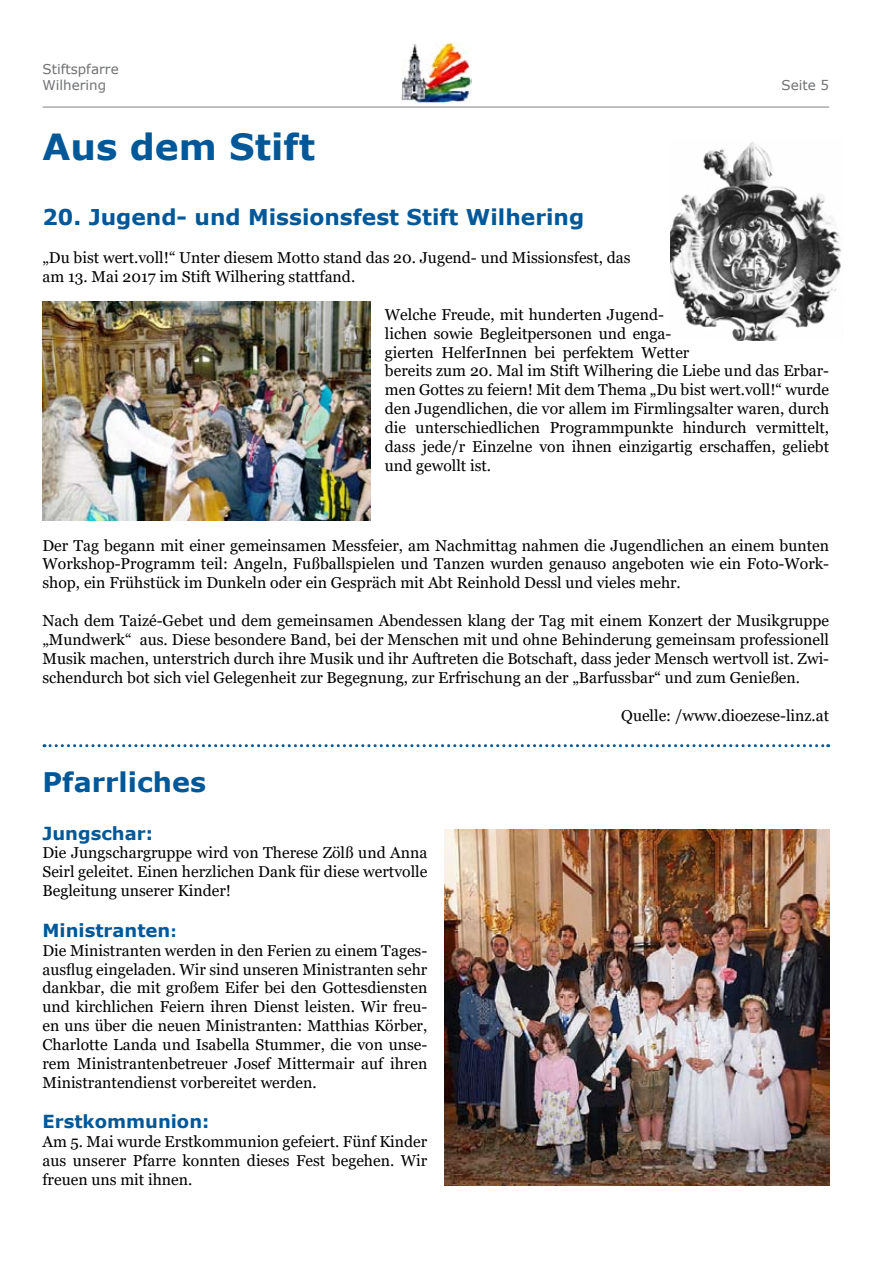
<style>
.page{position:relative;width:893px;height:1263px;background:#fff}
.page>*{position:absolute;margin:0;border:0;box-sizing:border-box;transform-origin:0 0}
.t1{font:700 36px "Verdana";color:#005899}
.t2{font:700 27px "Verdana";color:#005899}
.t3{font:700 21.75px "Verdana";color:#005899}
.t4{font:700 18px "Verdana";color:#005899}
.t5{font:15.75px/18.9px "Georgia";color:#000;text-align:justify}
.t6{font:13.5px/16.2px "Verdana";color:#707173}
.s1{font-size:15.75px}
</style>
<div class="page">
<hr style="left:43px;top:107px;width:786px;height:1px;background:#000">
<img style="left:402px;top:43px;width:69px;height:60px">
<img style="left:670px;top:141px;width:171px;height:199px">
<svg style="left:44px;top:744px;width:785px;height:3px"></svg>
<img style="left:43px;top:302px;width:327px;height:218px">
<img style="left:444px;top:830px;width:385px;height:355px">
<p class="t6" style="left:43px;top:61px;width:78px">Stiftspfarre<br>Wilhering</p>
<h1 class="t1" style="left:43px;top:122px;width:274px">Aus dem Stift</h1>
<p class="t6" style="left:781px;top:77px;width:49px">Seite 5</p>
<h3 class="t3" style="left:43px;top:202px;width:543px">20. Jugend- und Missionsfest Stift Wilhering</h3>
<p class="t5" style="left:43px;top:248px;width:590px">„Du bist wert.voll!“ Unter diesem Motto stand das 20. Jugend- und Missionsfest, das am 13. Mai 2017 im Stift Wilhering stattfand.</p>
<p class="t5" style="left:385px;top:305px;width:446px;text-align:left">Welche Freude, mit hunderten Jugend-<br>lichen sowie Begleitpersonen und enga-<br>gierten HelferInnen bei perfektem Wetter<br>bereits zum 20. Mal im Stift Wilhering die Liebe und das Erbar&shy;men Gottes zu feiern! Mit dem Thema „Du bist wert.voll!“ wurde den Jugendlichen, die vor allem im Firmlingsalter waren, durch die unterschiedlichen Programmpunkte hindurch vermittelt, dass jede/r Einzelne von ihnen einzigartig erschaffen, geliebt und gewollt ist.</p>
<p class="t5" style="left:43px;top:536px;width:788px">Der Tag begann mit einer gemeinsamen Messfeier, am Nachmittag nahmen die Jugendlichen an einem bunten Workshop-Programm teil: Angeln, Fußballspielen und Tanzen wurden genauso angeboten wie ein Foto-Work&shy;shop, ein Frühstück im Dunkeln oder ein Gespräch mit Abt Reinhold Dessl und vieles mehr.</p>
<p class="t5" style="left:43px;top:612px;width:788px">Nach dem Taizé-Gebet und dem gemeinsamen Abendessen klang der Tag mit einem Konzert der Musikgruppe „Mundwerk“ aus. Diese besondere Band, bei der Menschen mit und ohne Behinderung gemeinsam professionell Musik machen, unterstrich durch ihre Musik und ihr Auftreten die Botschaft, dass jeder Mensch wertvoll ist. Zwi&shy;schendurch bot sich viel Gelegenheit zur Begegnung, zur Erfrischung an der „Barfussbar“ und zum Genießen.</p>
<p class="t5" style="left:621px;top:706px;width:209px">Quelle: /www.dioezese-linz.at</p>
<h2 class="t2" style="left:43px;top:763px;width:165px">Pfarrliches</h2>
<p class="t4" style="left:43px;top:820px;width:112px">Jungschar:</p>
<p class="t5" style="left:43px;top:844px;width:386px">Die Jungschargruppe wird von Therese Zölß und Anna Seirl geleitet. Einen herzlichen Dank für diese wertvolle Begleitung unserer Kinder!</p>
<p class="t4" style="left:43px;top:917px;width:136px">Ministranten<span class="s1">:</span></p>
<p class="t5" style="left:43px;top:941px;width:386px">Die Ministranten werden in den Ferien zu einem Tages&shy;ausflug eingeladen. Wir sind unseren Ministranten sehr dankbar, die mit großem Eifer bei den Gottesdiensten und kirchlichen Feiern ihren Dienst leisten. Wir freu&shy;en uns über die neuen Ministranten: Matthias Körber, Charlotte Landa und Isabella Stummer, die von unse&shy;rem Ministrantenbetreuer Josef Mittermair auf ihren Ministrantendienst vorbereitet werden.</p>
<p class="t4" style="left:43px;top:1109px;width:168px">Erstkommunion:</p>
<p class="t5" style="left:43px;top:1133px;width:386px">Am 5. Mai wurde Erstkommunion gefeiert. Fünf Kinder aus unserer Pfarre konnten dieses Fest begehen. Wir freuen uns mit ihnen.</p>
</div>
